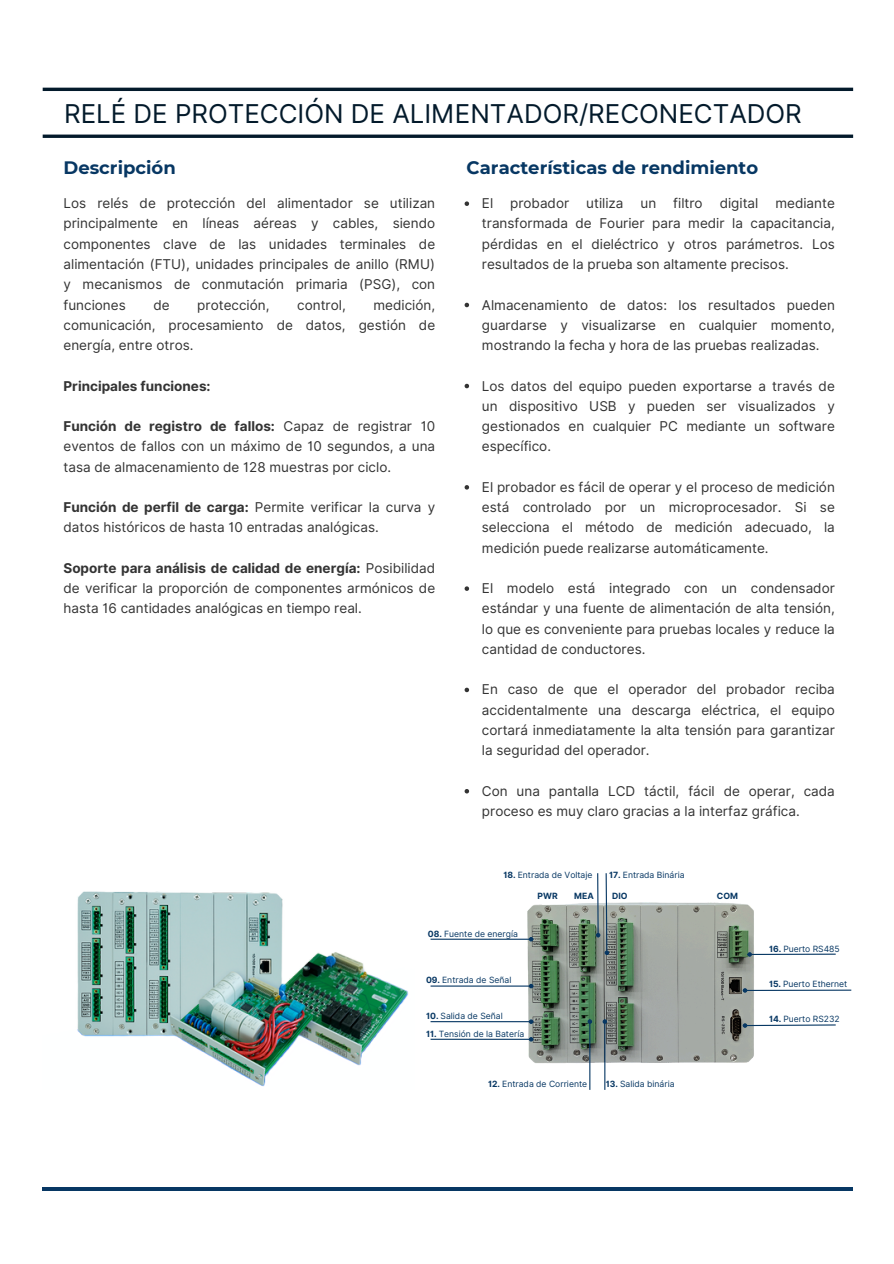
<style>
.page{position:relative;width:894px;height:1264px;background:#fff}
.page>*{position:absolute;margin:0;border:0;box-sizing:border-box;transform-origin:0 0}
.t1{font:25.95px "Inter";color:#031a2b}
.t2{font:700 18px "Montserrat";color:#073763}
.t3{font:13.5px/20.2px "Inter";color:#333;text-align:justify}
.t4{font:700 13.5px "Inter";color:#333}
.t5{font:8.55px "Inter";color:#073763}
.t6{font:700 8.55px "Inter";color:#073763}
.s1{font-weight:700}
</style>
<div class="page">
<hr style="left:43px;top:1187px;width:809px;height:3px;background:#073763">
<svg style="left:43px;top:134px;width:809px;height:4px;fill:#0a2131"></svg>
<hr style="left:43px;top:88px;width:809px;height:3px;background:#031a2b">
<svg style="left:464px;top:201px;width:5px;height:5px"></svg>
<svg style="left:464px;top:303px;width:5px;height:4px"></svg>
<svg style="left:464px;top:384px;width:5px;height:4px"></svg>
<svg style="left:464px;top:485px;width:5px;height:4px"></svg>
<svg style="left:464px;top:586px;width:5px;height:5px"></svg>
<svg style="left:464px;top:687px;width:5px;height:5px"></svg>
<svg style="left:464px;top:789px;width:5px;height:4px"></svg>
<img style="left:77px;top:891px;width:332px;height:196px">
<img style="left:521px;top:902px;width:233px;height:166px">
<svg style="left:742px;top:1023px;width:94px;height:4px"></svg>
<hr style="left:746px;top:989px;width:105px;height:2px;background:#073763">
<svg style="left:742px;top:988px;width:5px;height:4px"></svg>
<hr style="left:751px;top:953px;width:84px;height:2px;background:#073763">
<svg style="left:747px;top:952px;width:4px;height:4px"></svg>
<hr style="left:604px;top:1023px;width:1px;height:66px;background:#073763">
<svg style="left:602px;top:1019px;width:5px;height:4px"></svg>
<hr style="left:589px;top:1023px;width:1px;height:66px;background:#073763">
<svg style="left:587px;top:1019px;width:5px;height:4px"></svg>
<hr style="left:430px;top:1038px;width:99px;height:1px;background:#073763">
<svg style="left:528px;top:1037px;width:5px;height:4px"></svg>
<hr style="left:430px;top:1021px;width:99px;height:1px;background:#073763">
<svg style="left:528px;top:1019px;width:5px;height:4px"></svg>
<hr style="left:430px;top:985px;width:99px;height:1px;background:#073763">
<svg style="left:528px;top:983px;width:5px;height:5px"></svg>
<hr style="left:430px;top:938px;width:99px;height:1px;background:#073763">
<svg style="left:528px;top:937px;width:5px;height:4px"></svg>
<svg style="left:595px;top:873px;width:14px;height:82px"></svg>
<h1 class="t1" style="left:64px;top:98px;width:739px">RELÉ DE PROTECCIÓN DE ALIMENTADOR/RECONECTADOR</h1>
<p class="t2" style="left:63px;top:156px;width:114px">Descripción</p>
<p class="t2" style="left:466px;top:156px;width:293px">Características de rendimiento</p>
<h2 class="t3" style="left:63px;top:193px;width:373px">Los relés de protección del alimentador se utilizan principalmente en líneas aéreas y cables, siendo componentes clave de las unidades terminales de alimentación (FTU), unidades principales de anillo (RMU) y mecanismos de conmutación primaria (PSG), con funciones</h2>
<h2 class="t3" style="left:63px;top:294px;width:373px;text-indent:310px">medición, comunicación, procesamiento de datos, gestión de energía, entre otros.</h2>
<h2 class="t4" style="left:63px;top:377px;width:149px">Principales funciones:</h2>
<h4 class="t3" style="left:63px;top:416px;width:373px"><span class="s1">Función de registro de fallos:</span> Capaz de registrar 10 eventos de fallos con un máximo de 10 segundos, a una tasa de almacenamiento de 128 muestras por ciclo.</h4>
<h3 class="t3" style="left:63px;top:497px;width:373px"><span class="s1">Función de perfil de carga:</span> Permite verificar la curva y datos históricos de hasta 10 entradas analógicas.</h3>
<h4 class="t3" style="left:63px;top:558px;width:373px"><span class="s1">Soporte para análisis de calidad de energía:</span> Posibilidad de verificar la proporción de componentes armónicos de hasta 16 cantidades analógicas en tiempo real.</h4>
<h2 class="t3" style="left:153px;top:294px;width:18px">de</h2>
<h2 class="t3" style="left:197px;top:294px;width:74px">protección,</h2>
<h2 class="t3" style="left:297px;top:294px;width:50px">control,</h2>
<h4 class="t3" style="left:482px;top:193px;width:13px">El</h4>
<h4 class="t3" style="left:510px;top:193px;width:61px">probador</h4>
<h4 class="t3" style="left:586px;top:193px;width:39px">utiliza</h4>
<h4 class="t3" style="left:640px;top:193px;width:17px">un</h4>
<h4 class="t3" style="left:673px;top:193px;width:31px">filtro</h4>
<h4 class="t3" style="left:719px;top:193px;width:40px">digital</h4>
<h4 class="t3" style="left:482px;top:193px;width:354px;text-indent:293px">mediante transformada de Fourier para medir la capacitancia, pérdidas en el dieléctrico y otros parámetros. Los resultados de la prueba son altamente precisos.</h4>
<p class="t3" style="left:482px;top:294px;width:354px">Almacenamiento de datos: los resultados pueden guardarse y visualizarse en cualquier momento, mostrando la fecha y hora de las pruebas realizadas.</p>
<h4 class="t3" style="left:482px;top:375px;width:354px">Los datos del equipo pueden exportarse a través de un dispositivo USB y pueden ser visualizados y gestionados en cualquier PC mediante un software específico.</h4>
<p class="t3" style="left:482px;top:477px;width:354px">El probador es fácil de operar y el proceso de medición está controlado por un microprocesador. Si se selecciona el método de medición adecuado, la medición puede realizarse automáticamente.</p>
<p class="t3" style="left:482px;top:578px;width:354px">El modelo está integrado con un condensador estándar y una fuente de alimentación de alta tensión, lo que es conveniente para pruebas locales y reduce la cantidad de conductores.</p>
<p class="t3" style="left:482px;top:679px;width:354px">En caso de que el operador del probador reciba accidentalmente una descarga eléctrica, el equipo cortará inmediatamente la alta tensión para garantizar la seguridad del operador.</p>
<p class="t3" style="left:482px;top:780px;width:354px">Con una pantalla LCD táctil, fácil de operar, cada proceso es muy claro gracias a la interfaz gráfica.</p>
<p class="t5" style="left:503px;top:870px;width:91px"><span class="s1">18.</span> Entrada de Voltaje</p>
<p class="t5" style="left:609px;top:870px;width:77px"><span class="s1">17.</span> Entrada Binária</p>
<p class="t6" style="left:537px;top:890px;width:22px">PWR</p>
<p class="t6" style="left:574px;top:890px;width:21px">MEA</p>
<p class="t6" style="left:612px;top:890px;width:17px">DIO</p>
<p class="t6" style="left:716px;top:890px;width:23px">COM</p>
<p class="t5" style="left:428px;top:929px;width:91px"><span class="s1">08.</span> Fuente de energía</p>
<p class="t5" style="left:426px;top:974px;width:87px"><span class="s1">09.</span> Entrada de Señal</p>
<h5 class="t5" style="left:426px;top:1010px;width:78px"><span class="s1">10.</span> Salida de Señal</h5>
<h5 class="t5" style="left:426px;top:1028px;width:100px"><span class="s1">11.</span> Tensión de la Batería</h5>
<h5 class="t5" style="left:488px;top:1078px;width:100px"><span class="s1">12.</span> Entrada de Corriente</h5>
<h5 class="t5" style="left:605px;top:1078px;width:70px"><span class="s1">13.</span> Salida binária</h5>
<p class="t5" style="left:768px;top:943px;width:72px"><span class="s1">16.</span> Puerto RS485</p>
<p class="t5" style="left:768px;top:978px;width:80px"><span class="s1">15.</span> Puerto Ethernet</p>
<p class="t5" style="left:768px;top:1013px;width:72px"><span class="s1">14.</span> Puerto RS232</p>
</div>
